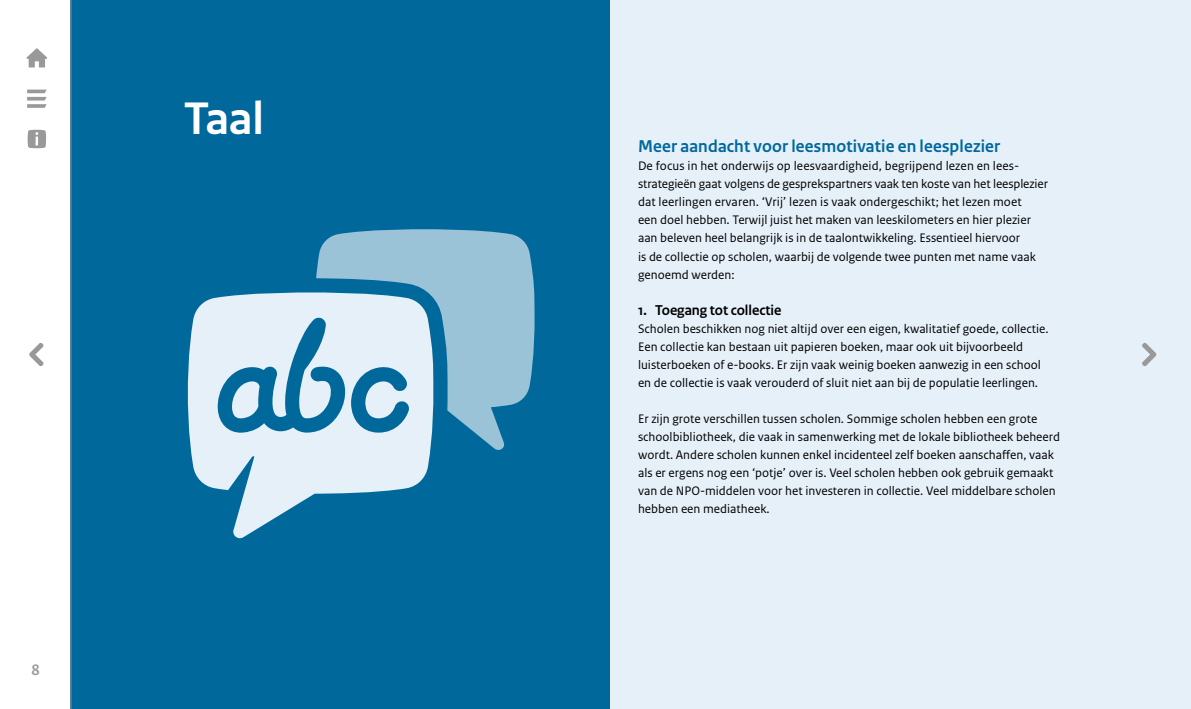
<style>
.page{position:relative;width:1191px;height:709px;background:#fff}
.page>*{position:absolute;margin:0;border:0;box-sizing:border-box;transform-origin:0 0}
.H2-i_Hoofdstuk_kop_4{font:700 48px "Rijksoverheid Sans Heading";color:#fff}
.i_H3-Paragraaf_kop{font:700 18px "Rijksoverheid Sans Heading";letter-spacing:.01em;color:#01689b}
.t1{font:700 16px "Rijksoverheid Sans Heading";color:#999}
.H4-Alinea_kop{font:700 15px "Rijksoverheid Sans Heading";color:#000}
.Broodtekst_13_17pt{font:13px/18px "Rijksoverheid Sans Text";color:#000}
</style>
<div class="page">
<div style="left:72px;top:0;width:1119px;height:709px;background:#e5f0f9"></div>
<div style="left:70px;top:0;width:539px;height:709px;background:#01689b"></div>
<svg style="left:316px;top:229px;width:218px;height:221px;fill:#9ac3d7"></svg>
<svg style="left:188px;top:292px;width:245px;height:247px;fill:#e5f0f9"></svg>
<svg style="left:216px;top:317px;width:194px;height:115px"></svg>
<svg style="left:29px;top:342px;width:15px;height:24px"></svg>
<svg style="left:1142px;top:343px;width:14px;height:23px"></svg>
<svg style="left:27px;top:90px;width:20px;height:18px"></svg>
<svg style="left:28px;top:130px;width:18px;height:18px"></svg>
<svg style="left:27px;top:48px;width:20px;height:19px"></svg>
<hr style="left:71px;top:0;width:1px;height:709px;background:#999">
<h2 class="H2-i_Hoofdstuk_kop_4" style="left:184px;top:92px;width:81px">Taal</h2>
<p class="t1" style="left:31px;top:660px;width:10px">8</p>
<h3 class="i_H3-Paragraaf_kop" style="left:638px;top:136px;width:364px">Meer aandacht voor leesmotivatie en leesplezier</h3>
<p class="Broodtekst_13_17pt" style="left:638px;top:157px;width:411px">De focus in het onderwijs op leesvaardigheid, begrijpend lezen en lees&shy;strategieën gaat volgens de gesprekspartners vaak ten koste van het leesplezier dat leerlingen ervaren. ‘Vrij’ lezen is vaak ondergeschikt; het lezen moet<br>een doel hebben. Terwijl juist het maken van leeskilometers en hier plezier aan beleven heel belangrijk is in de taalontwikkeling. Essentieel hiervoor<br>is de collectie op scholen, waarbij de volgende twee punten met name vaak genoemd werden:</p>
<h4 class="H4-Alinea_kop" style="left:638px;top:301px;width:145px">1. Toegang tot collectie</h4>
<p class="Broodtekst_13_17pt" style="left:638px;top:319px;width:412px">Scholen beschikken nog niet altijd over een eigen, kwalitatief goede, collectie.<br>Een collectie kan bestaan uit papieren boeken, maar ook uit bijvoorbeeld luisterboeken of e-books. Er zijn vaak weinig boeken aanwezig in een school en de collectie is vaak verouderd of sluit niet aan bij de populatie leerlingen.</p>
<p class="Broodtekst_13_17pt" style="left:638px;top:409px;width:423px">Er zijn grote verschillen tussen scholen. Sommige scholen hebben een grote schoolbibliotheek, die vaak in samenwerking met de lokale bibliotheek beheerd wordt. Andere scholen kunnen enkel incidenteel zelf boeken aanschaffen, vaak als er ergens nog een ‘potje’ over is. Veel scholen hebben ook gebruik gemaakt van de NPO-middelen voor het investeren in collectie. Veel middelbare scholen hebben een mediatheek.</p>
</div>
